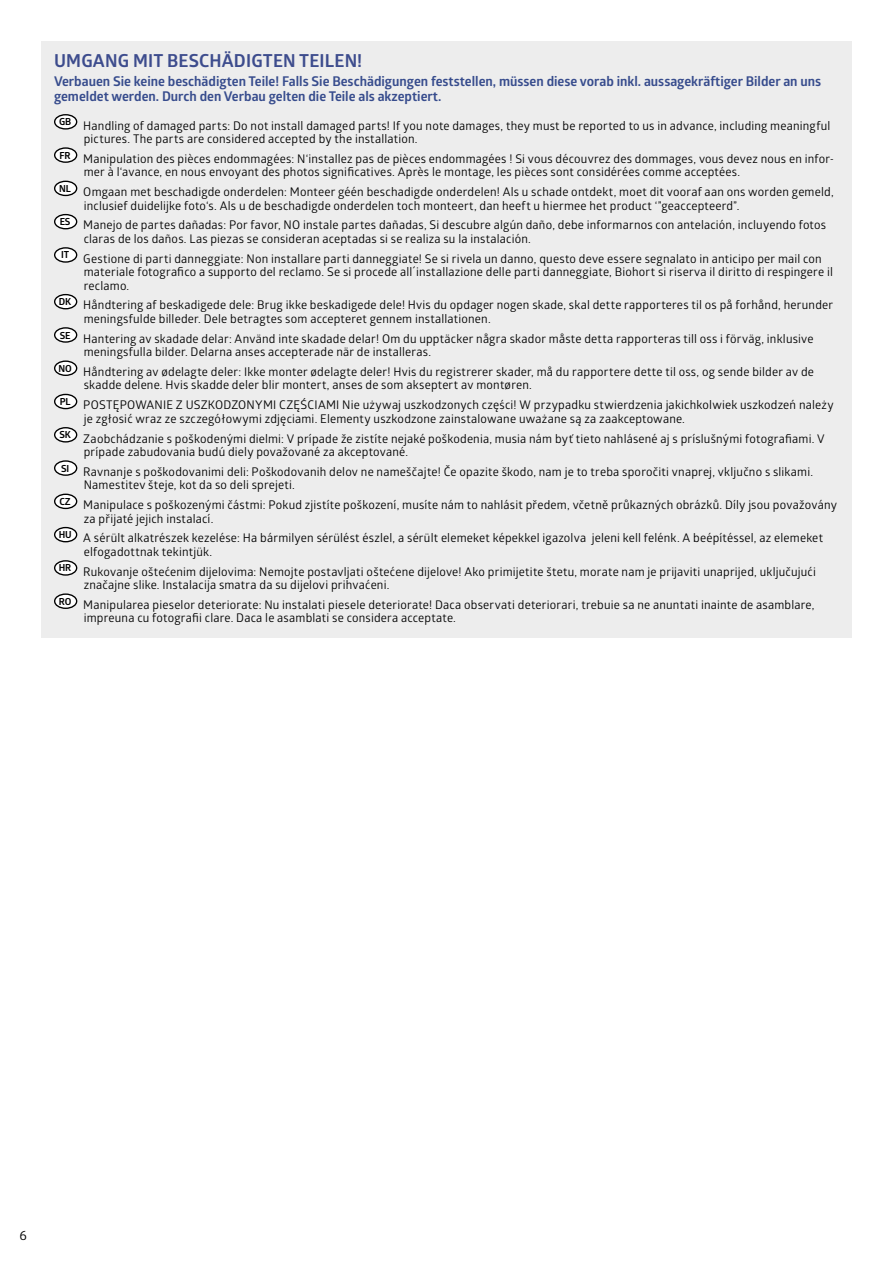
<style>
.page{position:relative;width:893px;height:1263px;background:#fff}
.page>*{position:absolute;margin:0;border:0;box-sizing:border-box;transform-origin:0 0}
.t1{font:700 18px "Glober";letter-spacing:.01em;color:#3d4c8d}
.t2{font:700 13.5px/15px "Glober";color:#374c8d}
.t3{font:13.5px "Glober";color:#000}
.t4{font:12px/13.5px "Glober";letter-spacing:.015em;color:#000}
</style>
<div class="page">
<div style="left:41px;top:41px;width:811px;height:44px;background:#ededed"></div>
<div style="left:41px;top:64px;width:811px;height:54px;background:#ededed"></div>
<div style="left:41px;top:108px;width:811px;height:51px;background:#ededed"></div>
<div style="left:41px;top:141px;width:811px;height:51px;background:#ededed"></div>
<div style="left:41px;top:175px;width:811px;height:51px;background:#ededed"></div>
<div style="left:41px;top:208px;width:811px;height:51px;background:#ededed"></div>
<div style="left:41px;top:241px;width:811px;height:65px;background:#ededed"></div>
<div style="left:41px;top:288px;width:811px;height:51px;background:#ededed"></div>
<div style="left:41px;top:321px;width:811px;height:51px;background:#ededed"></div>
<div style="left:41px;top:354px;width:811px;height:51px;background:#ededed"></div>
<div style="left:41px;top:388px;width:811px;height:51px;background:#ededed"></div>
<div style="left:41px;top:421px;width:811px;height:51px;background:#ededed"></div>
<div style="left:41px;top:454px;width:811px;height:51px;background:#ededed"></div>
<div style="left:41px;top:488px;width:811px;height:50px;background:#ededed"></div>
<div style="left:41px;top:521px;width:811px;height:51px;background:#ededed"></div>
<div style="left:41px;top:554px;width:811px;height:51px;background:#ededed"></div>
<div style="left:41px;top:587px;width:811px;height:51px;background:#ededed"></div>
<svg style="left:55px;top:115px;width:22px;height:14px"></svg>
<div style="left:54px;top:114px;width:23px;height:16px;border:1px solid #000;border-radius:50%"></div>
<svg style="left:55px;top:148px;width:22px;height:14px"></svg>
<div style="left:54px;top:147px;width:23px;height:16px;border:1px solid #000;border-radius:50%"></div>
<div style="left:55px;top:181px;width:22px;height:14px;background:#fff;border-radius:50%"></div>
<div style="left:54px;top:181px;width:23px;height:15px;border:1px solid #000;border-radius:50%"></div>
<div style="left:55px;top:215px;width:22px;height:14px;background:#fff;border-radius:50%"></div>
<div style="left:54px;top:214px;width:23px;height:15px;border:1px solid #000;border-radius:50%"></div>
<svg style="left:55px;top:248px;width:22px;height:14px"></svg>
<div style="left:54px;top:247px;width:23px;height:16px;border:1px solid #000;border-radius:50%"></div>
<div style="left:55px;top:295px;width:22px;height:14px;background:#fff;border-radius:50%"></div>
<div style="left:54px;top:294px;width:23px;height:15px;border:1px solid #000;border-radius:50%"></div>
<svg style="left:55px;top:328px;width:22px;height:14px"></svg>
<div style="left:54px;top:327px;width:23px;height:16px;border:1px solid #000;border-radius:50%"></div>
<div style="left:55px;top:361px;width:22px;height:14px;background:#fff;border-radius:50%"></div>
<div style="left:54px;top:360px;width:23px;height:16px;border:1px solid #000;border-radius:50%"></div>
<div style="left:55px;top:394px;width:22px;height:15px;background:#fff;border-radius:50%"></div>
<div style="left:54px;top:394px;width:23px;height:15px;border:1px solid #000;border-radius:50%"></div>
<svg style="left:55px;top:428px;width:22px;height:14px"></svg>
<div style="left:54px;top:427px;width:23px;height:16px;border:1px solid #000;border-radius:50%"></div>
<svg style="left:55px;top:461px;width:22px;height:14px"></svg>
<div style="left:54px;top:460px;width:23px;height:16px;border:1px solid #000;border-radius:50%"></div>
<div style="left:55px;top:494px;width:22px;height:14px;background:#fff;border-radius:50%"></div>
<div style="left:54px;top:494px;width:23px;height:15px;border:1px solid #000;border-radius:50%"></div>
<div style="left:55px;top:528px;width:22px;height:14px;background:#fff;border-radius:50%"></div>
<div style="left:54px;top:527px;width:23px;height:15px;border:1px solid #000;border-radius:50%"></div>
<svg style="left:55px;top:561px;width:22px;height:14px"></svg>
<div style="left:54px;top:560px;width:23px;height:16px;border:1px solid #000;border-radius:50%"></div>
<svg style="left:55px;top:594px;width:22px;height:14px"></svg>
<div style="left:54px;top:593px;width:23px;height:16px;border:1px solid #000;border-radius:50%"></div>
<h1 class="t1" style="left:54px;top:48px;width:310px">UMGANG MIT BESCHÄDIGTEN TEILEN!</h1>
<p class="t2" style="left:54px;top:74px;width:769px">Verbauen Sie keine beschädigten Teile! Falls Sie Beschädigungen feststellen, müssen diese vorab inkl. aussagekräftiger Bilder an uns gemeldet werden. Durch den Verbau gelten die Teile als akzeptiert.</p>
<p class="t4" style="left:84px;top:118px;width:748px;text-indent:-25px"><sup>GB</sup> Handling of damaged parts: Do not install damaged parts! If you note damages, they must be reported to us in advance, including meaningful pictures. The parts are considered accepted by the installation.</p>
<p class="t4" style="left:84px;top:151px;width:752px;text-indent:-24px"><sup>FR</sup> Manipulation des pièces endommagées: N‘installez pas de pièces endommagées ! Si vous découvrez des dommages, vous devez nous en infor&shy;mer à l‘avance, en nous envoyant des photos significatives. Après le montage, les pièces sont considérées comme acceptées.</p>
<p class="t4" style="left:84px;top:185px;width:751px;text-indent:-24px"><sup>NL</sup> Omgaan met beschadigde onderdelen: Monteer géén beschadigde onderdelen! Als u schade ontdekt, moet dit vooraf aan ons worden gemeld, inclusief duidelijke foto‘s. Als u de beschadigde onderdelen toch monteert, dan heeft u hiermee het product ‘”geaccepteerd”.</p>
<p class="t4" style="left:84px;top:218px;width:744px;text-indent:-24px"><sup>ES</sup> Manejo de partes dañadas: Por favor, NO instale partes dañadas, Si descubre algún daño, debe informarnos con antelación, incluyendo fotos claras de los daños. Las piezas se consideran aceptadas si se realiza su la instalación.</p>
<p class="t4" style="left:84px;top:251px;width:751px;text-indent:-23px"><sup>IT</sup> Gestione di parti danneggiate: Non installare parti danneggiate! Se si rivela un danno, questo deve essere segnalato in anticipo per mail con materiale fotografico a supporto del reclamo. Se si procede all´installazione delle parti danneggiate, Biohort si riserva il diritto di respingere il reclamo.</p>
<p class="t4" style="left:84px;top:298px;width:751px;text-indent:-25px"><sup>DK</sup> Håndtering af beskadigede dele: Brug ikke beskadigede dele! Hvis du opdager nogen skade, skal dette rapporteres til os på forhånd, herunder meningsfulde billeder. Dele betragtes som accepteret gennem installationen.</p>
<p class="t4" style="left:84px;top:331px;width:731px;text-indent:-24px"><sup>SE</sup> Hantering av skadade delar: Använd inte skadade delar! Om du upptäcker några skador måste detta rapporteras till oss i förväg, inklusive meningsfulla bilder. Delarna anses accepterade när de installeras.</p>
<p class="t4" style="left:84px;top:364px;width:732px;text-indent:-25px"><sup>NO</sup> Håndtering av ødelagte deler: Ikke monter ødelagte deler! Hvis du registrerer skader, må du rapportere dette til oss, og sende bilder av de skadde delene. Hvis skadde deler blir montert, anses de som akseptert av montøren.</p>
<p class="t4" style="left:84px;top:398px;width:751px;text-indent:-24px"><sup>PL</sup> POSTĘPOWANIE Z USZKODZONYMI CZĘŚCIAMI Nie używaj uszkodzonych części! W przypadku stwierdzenia jakichkolwiek uszkodzeń należy je zgłosić wraz ze szczegółowymi zdjęciami. Elementy uszkodzone zainstalowane uważane są za zaakceptowane.</p>
<p class="t4" style="left:84px;top:431px;width:742px;text-indent:-24px"><sup>SK</sup> Zaobchádzanie s poškodenými dielmi: V prípade že zistíte nejaké poškodenia, musia nám byť tieto nahlásené aj s príslušnými fotografiami. V prípade zabudovania budú diely považované za akceptované.</p>
<p class="t4" style="left:84px;top:464px;width:731px;text-indent:-23px"><sup>SI</sup> Ravnanje s poškodovanimi deli: Poškodovanih delov ne nameščajte! Če opazite škodo, nam je to treba sporočiti vnaprej, vključno s slikami.<br>Namestitev šteje, kot da so deli sprejeti.</p>
<p class="t4" style="left:84px;top:498px;width:755px;text-indent:-24px"><sup>CZ</sup> Manipulace s poškozenými částmi: Pokud zjistíte poškození, musíte nám to nahlásit předem, včetně průkazných obrázků. Díly jsou považovány za přijaté jejich instalací.</p>
<p class="t4" style="left:84px;top:531px;width:741px;text-indent:-25px"><sup>HU</sup> A sérült alkatrészek kezelése: Ha bármilyen sérülést észlel, a sérült elemeket képekkel igazolva jeleni kell felénk. A beépítéssel, az elemeket elfogadottnak tekintjük.</p>
<p class="t4" style="left:84px;top:564px;width:734px;text-indent:-25px"><sup>HR</sup> Rukovanje oštećenim dijelovima: Nemojte postavljati oštećene dijelove! Ako primijetite štetu, morate nam je prijaviti unaprijed, uključujući značajne slike. Instalacija smatra da su dijelovi prihvaćeni.</p>
<p class="t4" style="left:84px;top:597px;width:732px;text-indent:-25px"><sup>RO</sup> Manipularea pieselor deteriorate: Nu instalati piesele deteriorate! Daca observati deteriorari, trebuie sa ne anuntati inainte de asamblare, impreuna cu fotografii clare. Daca le asamblati se considera acceptate.</p>
<p class="t3" style="left:20px;top:1225px;width:9px">6</p>
</div>
